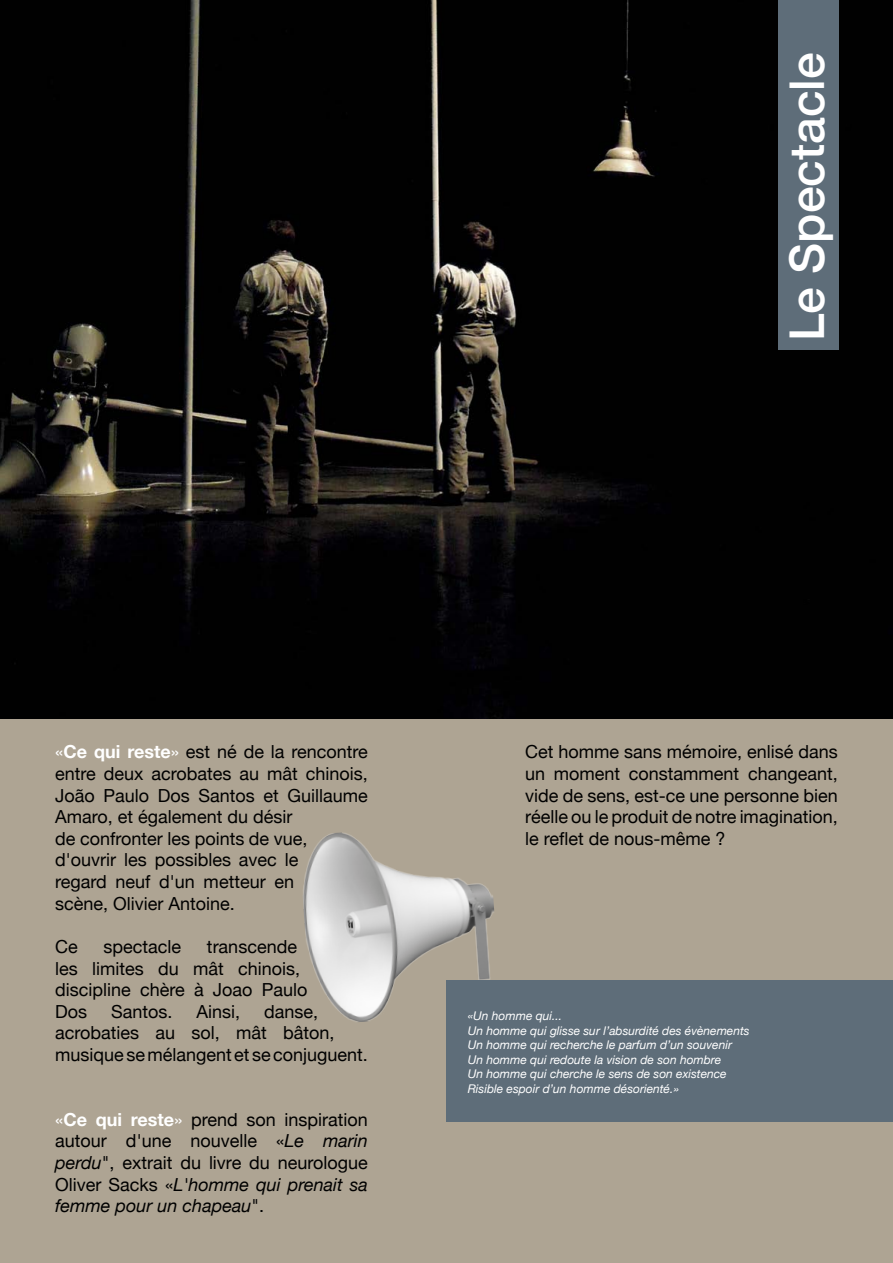
<style>
.page{position:relative;width:893px;height:1263px;background:#fff}
.page>*{position:absolute;margin:0;border:0;box-sizing:border-box;transform-origin:0 0}
.t1{font:500 48px "Helvetica Neue";color:#fff}
.t2{font:18px/21.6px "Helvetica Neue";color:#000}
.t3{font:italic 12px/14.4px "Helvetica Neue";color:#fff}
.s1{color:#fff}
.s2{font-weight:700;color:#fff}
.s3{font-style:italic}
</style>
<div class="page">
<img style="left:0;top:0;width:893px;height:720px">
<div style="left:0;top:720px;width:893px;height:543px;background:#aea493"></div>
<img style="left:303px;top:832px;width:191px;height:190px">
<div style="left:446px;top:980px;width:447px;height:141px;background:#5e6d79"></div>
<div style="left:778px;top:0;width:61px;height:350px;background:#5e6d79"></div>
<h1 class="t1" style="left:768px;top:341px;width:291px;rotate:-90deg">Le Spectacle</h1>
<p class="t2" style="left:55px;top:742px;width:314px"><span class="s1">«</span><span class="s2">Ce qui reste</span><span class="s1">»</span> est né de la rencontre entre deux acrobates au mât chinois,<br>João Paulo Dos Santos et Guillaume<br>Amaro, et également du désir<br>de confronter les points de vue, d'ouvrir les possibles avec le<br>regard neuf d'un metteur en<br>scène, Olivier Antoine.</p>
<p class="t2" style="left:55px;top:937px;width:24px">Ce</p>
<p class="t2" style="left:104px;top:937px;width:79px">spectacle</p>
<p class="t2" style="left:55px;top:937px;width:254px;text-indent:152px">transcende les limites du mât chinois, discipline chère à Joao Paulo<br>Dos</p>
<p class="t2" style="left:111px;top:1001px;width:63px">Santos.</p>
<p class="t2" style="left:196px;top:1001px;width:45px">Ainsi,</p>
<p class="t2" style="left:55px;top:1001px;width:314px;text-indent:209px">danse, acrobaties au sol, mât bâton, musique se mélangent et se conjuguent.</p>
<p class="t2" style="left:55px;top:1109px;width:314px;text-align:justify"><span class="s1">«</span><span class="s2">Ce qui reste</span><span class="s1">»</span> prend son inspiration autour d'une nouvelle «<span class="s3">Le marin perdu</span>", extrait du livre du neurologue Oliver Sacks «<span class="s3">L'homme qui prenait sa femme pour un chapeau</span>".</p>
<p class="t2" style="left:525px;top:742px;width:314px;text-align:justify">Cet homme sans mémoire, enlisé dans un moment constamment changeant, vide de sens, est-ce une personne bien réelle ou le produit de notre imagination, le reflet de nous-même ?</p>
<p class="t3" style="left:468px;top:1010px;width:283px">«Un homme qui...<br>Un homme qui glisse sur l’absurdité des évènements Un homme qui recherche le parfum d’un souvenir Un homme qui redoute la vision de son hombre<br>Un homme qui cherche le sens de son existence Risible espoir d’un homme désorienté.»</p>
</div>
